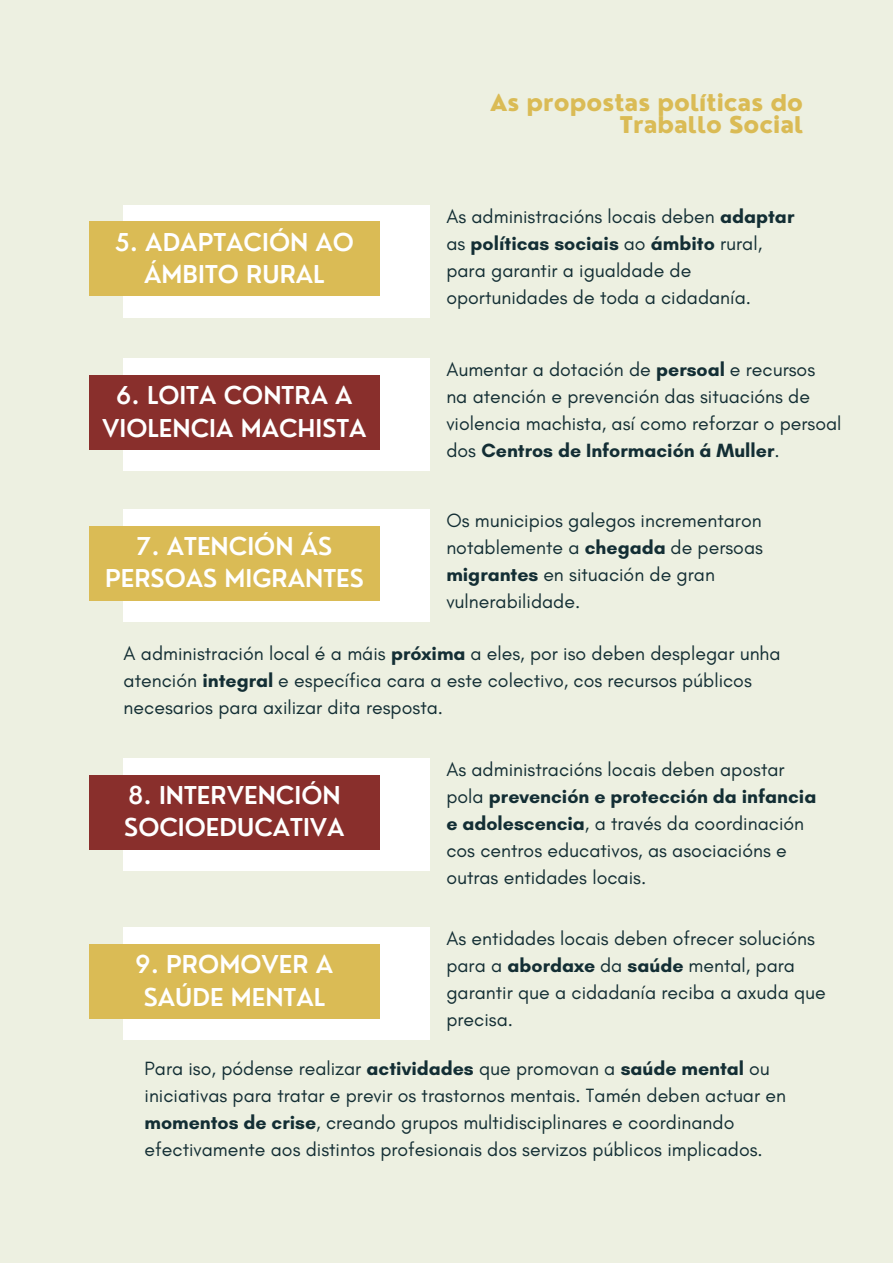
<style>
.page{position:relative;width:893px;height:1264px;background:#fff}
.page>*{position:absolute;margin:0;border:0;box-sizing:border-box;transform-origin:0 0}
.t1{font:600 24px/32.5px "Nourd";color:#fff;text-align:center}
.t2{font:800 22.5px/22.5px "Nourd";color:#dabb55;text-align:right}
.t3{font:19.5px/27px "Glacial Indifference";color:#132e34}
.s1{font-weight:700}
</style>
<div class="page">
<div style="left:0;top:0;width:892px;height:1262px;background:#edf0e1"></div>
<div style="left:124px;top:205px;width:305px;height:112px;background:#fff"></div>
<div style="left:89px;top:221px;width:290px;height:75px;background:#dabb55"></div>
<div style="left:124px;top:359px;width:305px;height:112px;background:#fff"></div>
<div style="left:89px;top:375px;width:290px;height:75px;background:#892f2c"></div>
<div style="left:124px;top:509px;width:305px;height:113px;background:#fff"></div>
<div style="left:89px;top:525px;width:290px;height:75px;background:#dabb55"></div>
<div style="left:124px;top:758px;width:305px;height:112px;background:#fff"></div>
<div style="left:89px;top:774px;width:290px;height:75px;background:#892f2c"></div>
<div style="left:124px;top:927px;width:305px;height:112px;background:#fff"></div>
<div style="left:89px;top:943px;width:290px;height:75px;background:#dabb55"></div>
<p class="t1" style="left:115px;top:225px;width:241px">5. ADAPTACIÓN AO<br>ÁMBITO RURAL</p>
<p class="t1" style="left:102px;top:379px;width:266px">6. LOITA CONTRA A<br>VIOLENCIA MACHISTA</p>
<p class="t1" style="left:105px;top:529px;width:260px">7. ATENCIÓN ÁS<br>PERSOAS MIGRANTES</p>
<p class="t2" style="left:490px;top:91px;width:315px">As propostas políticas do<br>Traballo Social</p>
<p class="t3" style="left:446px;top:202px;width:349px">As administracións locais deben <span class="s1">adaptar </span>as <span class="s1">políticas sociais</span> ao <span class="s1">ámbito</span> rural, para garantir a igualdade de oportunidades de toda a cidadanía.</p>
<p class="t3" style="left:446px;top:355px;width:370px">Aumentar a dotación de <span class="s1">persoal</span> e recursos</p>
<p class="t3" style="left:446px;top:382px;width:396px">na atención e prevención das situacións de violencia machista, así como reforzar o persoal dos <span class="s1">Centros de Información á Muller</span>.</p>
<p class="t3" style="left:446px;top:506px;width:318px">Os municipios galegos incrementaron notablemente a <span class="s1">chegada</span> de persoas <span class="s1">migrantes</span> en situación de gran vulnerabilidade.</p>
<p class="t3" style="left:124px;top:640px;width:658px">A administración local é a máis <span class="s1">próxima</span> a eles, por iso deben desplegar unha atención <span class="s1">integral</span> e específica cara a este colectivo, cos recursos públicos necesarios para axilizar dita resposta.</p>
<p class="t1" style="left:124px;top:778px;width:222px;text-align:left">8. INTERVENCIÓN<br>SOCIOEDUCATIVA</p>
<p class="t1" style="left:136px;top:947px;width:199px">9. PROMOVER A<br>SAÚDE MENTAL</p>
<p class="t3" style="left:446px;top:755px;width:371px">As administracións locais deben apostar pola <span class="s1">prevención e protección da infancia e adolescencia</span>, a través da coordinación cos centros educativos, as asociacións e outras entidades locais.</p>
<p class="t3" style="left:446px;top:924px;width:381px">As entidades locais deben ofrecer solucións para a <span class="s1">abordaxe</span> da <span class="s1">saúde</span> mental, para garantir que a cidadanía reciba a axuda que precisa.</p>
<p class="t3" style="left:144px;top:1055px;width:643px">Para iso, pódense realizar <span class="s1">actividades</span> que promovan a <span class="s1">saúde mental</span> ou iniciativas para tratar e previr os trastornos mentais. Tamén deben actuar en <span class="s1">momentos de crise</span>, creando grupos multidisciplinares e coordinando efectivamente aos distintos profesionais dos servizos públicos implicados.</p>
</div>
